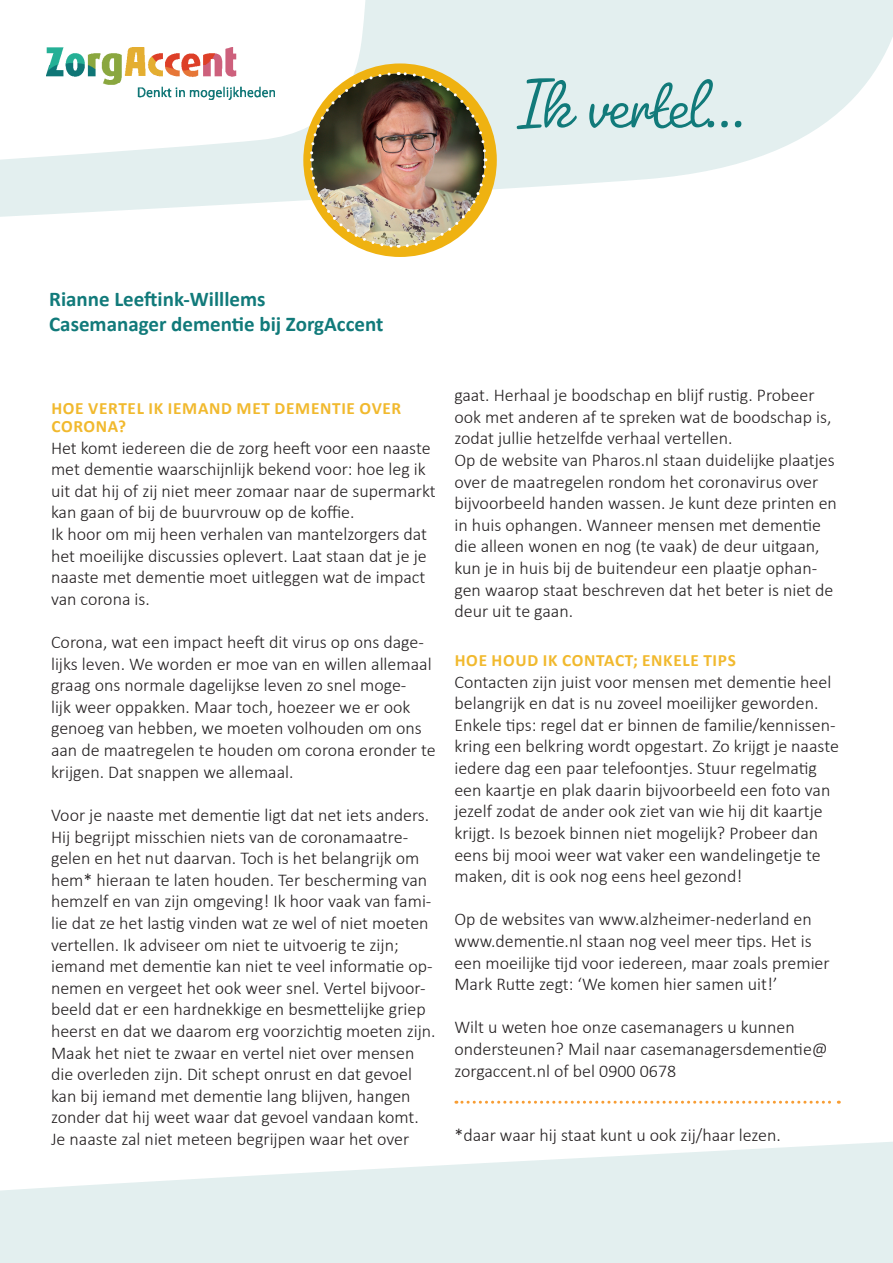
<style>
.page{position:relative;width:893px;height:1263px;background:#fff}
.page>*{position:absolute;margin:0;border:0;box-sizing:border-box;transform-origin:0 0}
.t1{font:300 73.5px "Pacifico";color:#117a7a}
.t2{font:700 21px/25.2px "Calibri";color:#117a7a}
.t3{font:300 18px/21.6px "Calibri";color:#231f20}
.t4{font:700 17.25px/18px "Calibri";letter-spacing:.04em;color:#f1b92e}
</style>
<div class="page">
<svg style="left:0;top:1142px;width:893px;height:121px;fill:#e3efef"></svg>
<svg style="left:0;top:0;width:893px;height:217px;fill:#e3efef"></svg>
<svg style="left:0;top:0;width:367px;height:172px"></svg>
<img style="left:47px;top:47px;width:228px;height:53px">
<div style="left:303px;top:63px;width:194px;height:194px;background:#efb211;border-radius:50%"></div>
<img style="left:308px;top:71px;width:180px;height:178px">
<svg style="left:456px;top:1101px;width:383px;height:3px"></svg>
<h1 class="t1" style="left:516px;top:59px;width:230px">Ik vertel...</h1>
<p class="t2" style="left:49px;top:286px;width:336px">Rianne Leeftink-Willlems<br>Casemanager dementie bij ZorgAccent</p>
<p class="t4" style="left:51px;top:399px;width:351px">HOE VERTEL IK IEMAND MET DEMENTIE OVER<br>CORONA?</p>
<p class="t3" style="left:51px;top:436px;width:386px">Het komt iedereen die de zorg heeft voor een naaste met dementie waarschijnlijk bekend voor: hoe leg ik uit dat hij of zij niet meer zomaar naar de supermarkt kan gaan of bij de buurvrouw op de koffie.<br>Ik hoor om mij heen verhalen van mantelzorgers dat het moeilijke discussies oplevert. Laat staan dat je je naaste met dementie moet uitleggen wat de impact van corona is.</p>
<p class="t3" style="left:51px;top:630px;width:386px">Corona, wat een impact heeft dit virus op ons dage&shy;lijks leven. We worden er moe van en willen allemaal graag ons normale dagelijkse leven zo snel moge-<br>lijk weer oppakken. Maar toch, hoezeer we er ook genoeg van hebben, we moeten volhouden om ons aan de maatregelen te houden om corona eronder te krijgen. Dat snappen we allemaal.</p>
<p class="t3" style="left:51px;top:803px;width:386px">Voor je naaste met dementie ligt dat net iets anders.<br>Hij begrijpt misschien niets van de coronamaatre&shy;gelen en het nut daarvan. Toch is het belangrijk om hem* hieraan te laten houden. Ter bescherming van hemzelf en van zijn omgeving! Ik hoor vaak van fami&shy;lie dat ze het lastig vinden wat ze wel of niet moeten vertellen. Ik adviseer om niet te uitvoerig te zijn; iemand met dementie kan niet te veel informatie op&shy;nemen en vergeet het ook weer snel. Vertel bijvoor&shy;beeld dat er een hardnekkige en besmettelijke griep heerst en dat we daarom erg voorzichtig moeten zijn.<br>Maak het niet te zwaar en vertel niet over mensen die overleden zijn. Dit schept onrust en dat gevoel kan bij iemand met dementie lang blijven, hangen zonder dat hij weet waar dat gevoel vandaan komt.<br>Je naaste zal niet meteen begrijpen waar het over</p>
<p class="t3" style="left:454px;top:384px;width:384px">gaat. Herhaal je boodschap en blijf rustig. Probeer ook met anderen af te spreken wat de boodschap is, zodat jullie hetzelfde verhaal vertellen.<br>Op de website van Pharos.nl staan duidelijke plaatjes over de maatregelen rondom het coronavirus over bijvoorbeeld handen wassen. Je kunt deze printen en in huis ophangen. Wanneer mensen met dementie die alleen wonen en nog (te vaak) de deur uitgaan, kun je in huis bij de buitendeur een plaatje ophan&shy;gen waarop staat beschreven dat het beter is niet de deur uit te gaan.</p>
<p class="t4" style="left:455px;top:651px;width:283px">HOE HOUD IK CONTACT; ENKELE TIPS</p>
<p class="t3" style="left:454px;top:670px;width:386px">Contacten zijn juist voor mensen met dementie heel belangrijk en dat is nu zoveel moeilijker geworden.<br>Enkele tips: regel dat er binnen de familie/kennissen&shy;kring een belkring wordt opgestart. Zo krijgt je naaste iedere dag een paar telefoontjes. Stuur regelmatig een kaartje en plak daarin bijvoorbeeld een foto van jezelf zodat de ander ook ziet van wie hij dit kaartje krijgt. Is bezoek binnen niet mogelijk? Probeer dan eens bij mooi weer wat vaker een wandelingetje te maken, dit is ook nog eens heel gezond!</p>
<p class="t3" style="left:454px;top:908px;width:377px">Op de websites van www.alzheimer-nederland en www.dementie.nl staan nog veel meer tips. Het is een moeilijke tijd voor iedereen, maar zoals premier Mark Rutte zegt: ‘We komen hier samen uit!’</p>
<p class="t3" style="left:454px;top:1016px;width:375px">Wilt u weten hoe onze casemanagers u kunnen ondersteunen? Mail naar casemanagersdementie@ zorgaccent.nl of bel 0900 0678</p>
<p class="t3" style="left:454px;top:1124px;width:328px">*daar waar hij staat kunt u ook zij/haar lezen.</p>
</div>
